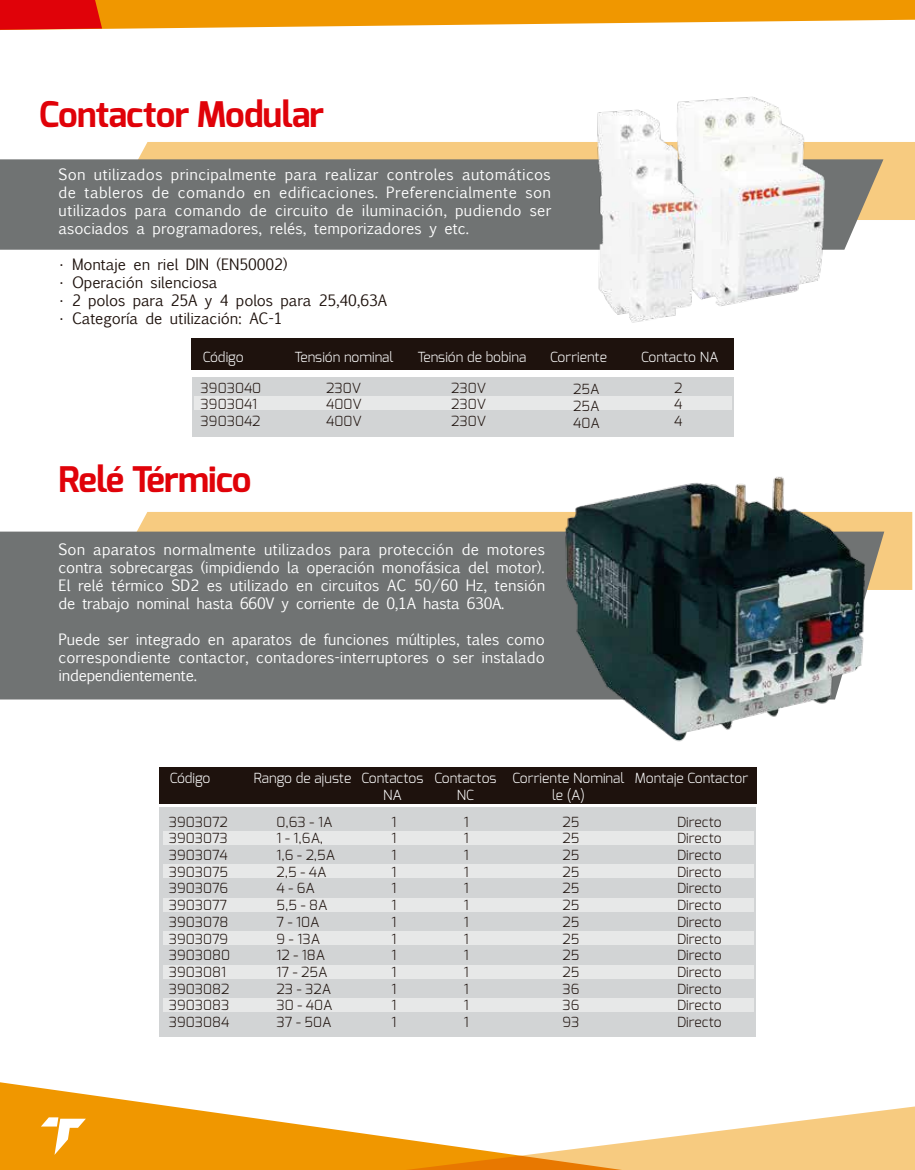
<style>
.page{position:relative;width:915px;height:1170px;background:#fff}
.page>*{position:absolute;margin:0;border:0;box-sizing:border-box;transform-origin:0 0}
.t1{font:700 35.25px "Exo";letter-spacing:-.02em;color:#e00209}
.t2{font:15px/18px "Euphemia UCAS";color:#fff;text-align:justify}
.t3{font:15px "Euphemia UCAS";letter-spacing:-.005em;color:#1e120d}
.t4{font:300 13.95px/16.6px "Exo";color:#1e120d;text-align:justify}
.t5{font:300 13.95px/16.6px "Exo";color:#fff;text-align:center}
</style>
<div class="page">
<div style="left:138px;top:142px;width:776px;height:78px;background:#f7cb80"></div>
<div style="left:137px;top:512px;width:774px;height:78px;background:#f7cb80"></div>
<div style="left:0;top:159px;width:883px;height:91px;background:#707373"></div>
<div style="left:192px;top:377px;width:541px;height:60px;background:#d2d4d5"></div>
<div style="left:194px;top:396px;width:537px;height:14px;background:#e7e8e8"></div>
<div style="left:192px;top:338px;width:541px;height:32px;background:#1e120d"></div>
<div style="left:0;top:531px;width:883px;height:168px;background:#707373"></div>
<div style="left:159px;top:807px;width:596px;height:229px;background:#d2d4d5"></div>
<div style="left:163px;top:831px;width:590px;height:13px;background:#e7e8e8"></div>
<div style="left:163px;top:864px;width:590px;height:13px;background:#e7e8e8"></div>
<div style="left:163px;top:898px;width:590px;height:13px;background:#e7e8e8"></div>
<div style="left:163px;top:931px;width:590px;height:13px;background:#e7e8e8"></div>
<div style="left:163px;top:964px;width:590px;height:14px;background:#e7e8e8"></div>
<div style="left:163px;top:997px;width:590px;height:14px;background:#e7e8e8"></div>
<div style="left:159px;top:767px;width:596px;height:36px;background:#1e120d"></div>
<img style="left:731px;top:96px;width:123px;height:209px">
<img style="left:525px;top:98px;width:206px;height:225px">
<img style="left:560px;top:476px;width:306px;height:266px">
<svg style="left:765px;top:1106px;width:149px;height:63px;fill:#f7cb80"></svg>
<svg style="left:0;top:1082px;width:765px;height:87px"></svg>
<svg style="left:41px;top:1117px;width:45px;height:37px"></svg>
<svg style="left:0;top:0;width:914px;height:30px"></svg>
<h1 class="t1" style="left:39px;top:91px;width:286px">Contactor Modular</h1>
<p class="t2" style="left:59px;top:166px;width:494px">Son utilizados principalmente para realizar controles automáticos de tableros de comando en edificaciones. Preferencialmente son utilizados para comando de circuito de iluminación, pudiendo ser asociados a programadores, relés, temporizadores y etc.</p>
<p class="t3" style="left:59px;top:254px;width:230px">• Montaje en riel DIN (EN50002)</p>
<p class="t3" style="left:59px;top:272px;width:160px">• Operación silenciosa</p>
<p class="t3" style="left:59px;top:290px;width:330px">• 2 polos para 25A y 4 polos para 25,40,63A</p>
<p class="t3" style="left:59px;top:308px;width:225px">• Categoría de utilización: AC-1</p>
<p class="t5" style="left:203px;top:348px;width:42px">Código</p>
<p class="t5" style="left:294px;top:348px;width:100px">Tensión nominal</p>
<p class="t5" style="left:417px;top:348px;width:110px">Tensión de bobina</p>
<p class="t5" style="left:550px;top:348px;width:58px">Corriente</p>
<p class="t4" style="left:200px;top:379px;width:62px;text-align:left">3903040<br>3903041<br>3903042</p>
<p class="t4" style="left:326px;top:379px;width:37px">230V 400V 400V</p>
<p class="t4" style="left:451px;top:379px;width:68px;text-align:left">230V25A<br>230V25A<br>230V40 A</p>
<p class="t4" style="left:573px;top:381px;width:28px">25A 25A 40A</p>
<h1 class="t1" style="left:58px;top:457px;width:194px">Relé Térmico</h1>
<p class="t2" style="left:58px;top:540px;width:488px">Son aparatos normalmente utilizados para protección de motores contra sobrecargas (impidiendo la operación monofásica del motor).<br>El relé térmico SD2 es utilizado en circuitos AC 50/60 Hz, tensión de trabajo nominal hasta 660V y corriente de 0,1A hasta 630A.</p>
<p class="t2" style="left:58px;top:630px;width:487px">Puede ser integrado en aparatos de funciones múltiples, tales como correspondiente contactor, contadores-interruptores o ser instalado independientemente.</p>
<p class="t5" style="left:641px;top:348px;width:79px">Contacto NA</p>
<p class="t4" style="left:674px;top:379px;width:10px">2<br>4<br>4</p>
<p class="t5" style="left:170px;top:769px;width:42px">Código</p>
<p class="t5" style="left:383px;top:769px;width:42px;text-align:left;text-indent:-129px">Rango de ajuste Contactos<br>NA</p>
<p class="t5" style="left:434px;top:769px;width:63px">Contactos<br>NC</p>
<p class="t5" style="left:512px;top:769px;width:113px">Corriente Nominal le (A)</p>
<p class="t5" style="left:634px;top:769px;width:115px">Montaje Contactor</p>
<p class="t4" style="left:169px;top:813px;width:63px;text-align:left">3903072<br>3903073<br>3903074<br>3903075<br>3903076<br>3903077<br>3903078<br>3903079<br>3903080<br>3903081<br>3903082<br>3903083<br>3903084</p>
<p class="t4" style="left:276px;top:813px;width:60px;text-align:left">0,63 - 1A<br>1 - 1,6A,<br>1,6 - 2,5A<br>2,5 - 4A<br>4 - 6A<br>5,5 - 8A<br>7 - 10A<br>9 - 13A<br>12 - 18A<br>17 - 25A<br>23 - 32A<br>30 - 40A<br>37 - 50A</p>
<p class="t4" style="left:391px;top:813px;width:6px">1<br>1<br>1<br>1<br>1<br>1<br>1<br>1<br>1<br>1<br>1<br>1<br>1</p>
<p class="t4" style="left:463px;top:813px;width:6px">1<br>1<br>1<br>1<br>1<br>1<br>1<br>1<br>1<br>1<br>1<br>1<br>1</p>
<p class="t4" style="left:562px;top:813px;width:19px">25<br>25<br>25<br>25<br>25<br>25<br>25<br>25<br>25<br>25<br>36<br>36<br>93</p>
<p class="t4" style="left:676px;top:813px;width:46px">Directo Directo Directo Directo Directo Directo Directo Directo Directo Directo Directo Directo Directo</p>
</div>
